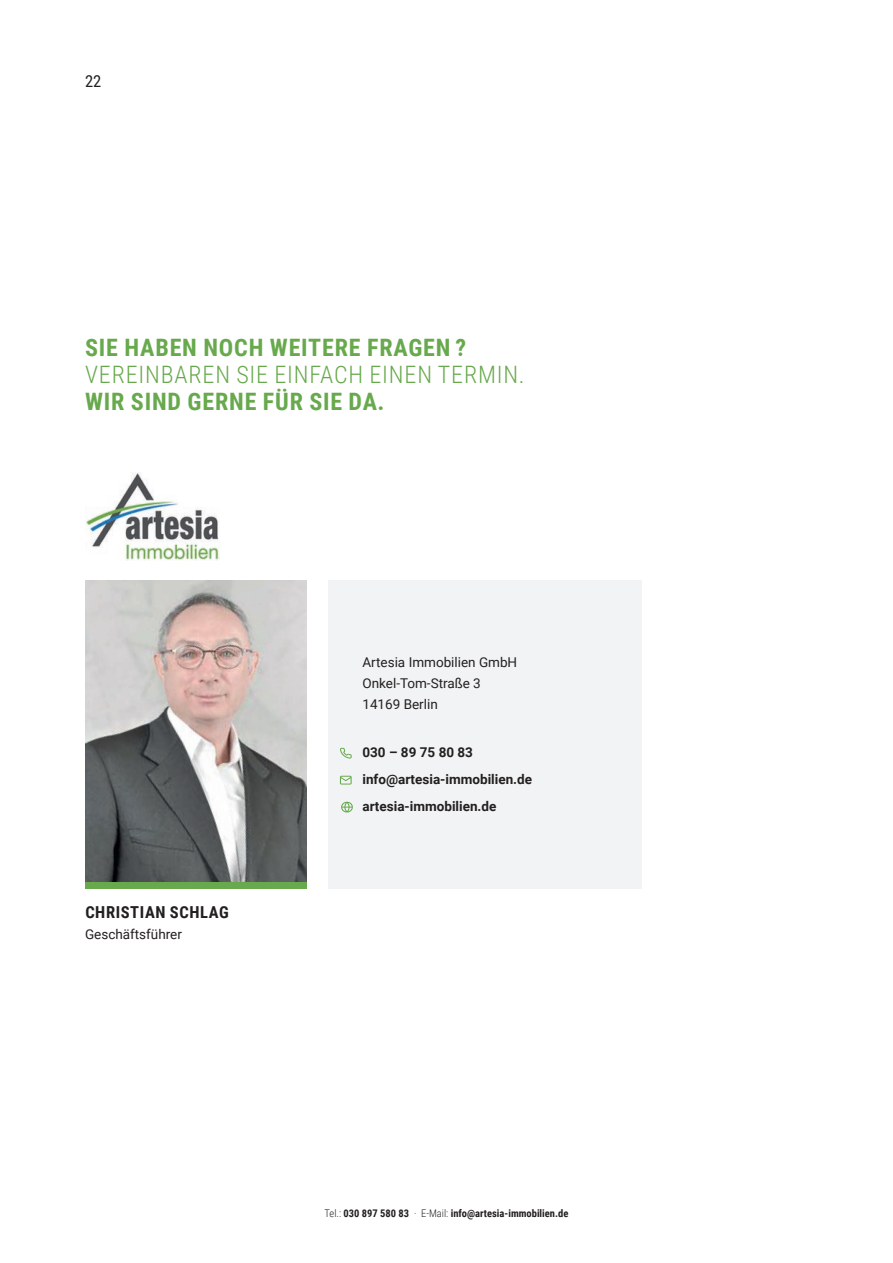
<style>
.page{position:relative;width:893px;height:1263px;background:#fff}
.page>*{position:absolute;margin:0;border:0;box-sizing:border-box;transform-origin:0 0}
.t1{font:700 24px "Roboto Condensed";letter-spacing:.035em;color:#67a94c}
.t2{font:300 24px "Roboto Condensed";letter-spacing:.035em;color:#67a94c}
.t3{font:700 16.5px "Roboto Condensed";letter-spacing:.035em;color:#231f20}
.t4{font:16.5px "Roboto Condensed";color:#231f20}
.t5{font:13.5px/21px "Roboto";color:#231f20}
.t6{font:700 13.5px/27px "Roboto";color:#231f20}
.t7{font:700 10.5px "Roboto Condensed";color:#231f20}
.s1{font-weight:300}
</style>
<div class="page">
<img style="left:85px;top:580px;width:221px;height:303px">
<div style="left:328px;top:580px;width:314px;height:309px;background:#f2f3f4"></div>
<svg style="left:340px;top:748px;width:12px;height:10px"></svg>
<svg style="left:340px;top:776px;width:12px;height:8px"></svg>
<svg style="left:341px;top:802px;width:12px;height:10px"></svg>
<img style="left:86px;top:473px;width:134px;height:87px">
<div style="left:85px;top:883px;width:221px;height:6px;background:#67a94c"></div>
<p class="t4" style="left:85px;top:69px;width:18px">22</p>
<h1 class="t1" style="left:85px;top:331px;width:382px">SIE HABEN NOCH WEITERE FRAGEN ?</h1>
<h1 class="t2" style="left:85px;top:358px;width:441px">VEREINBAREN SIE EINFACH EINEN TERMIN.</h1>
<h1 class="t1" style="left:85px;top:385px;width:301px">WIR SIND GERNE FÜR SIE DA.</h1>
<p class="t3" style="left:85px;top:900px;width:145px">CHRISTIAN SCHLAG</p>
<p class="t5" style="left:85px;top:923px;width:98px">Geschäftsführer</p>
<p class="t5" style="left:362px;top:651px;width:156px">Artesia Immobilien GmbH<br>Onkel-Tom-Straße 3<br>14169 Berlin</p>
<p class="t6" style="left:362px;top:738px;width:171px">030 – 89 75 80 83 info@artesia-immobilien.de artesia-immobilien.de</p>
<p class="t7" style="left:325px;top:1206px;width:245px"><span class="s1">Tel.:</span> 030 897 580 83 <span class="s1">· E-Mail:</span> info@artesia-immobilien.de</p>
</div>
